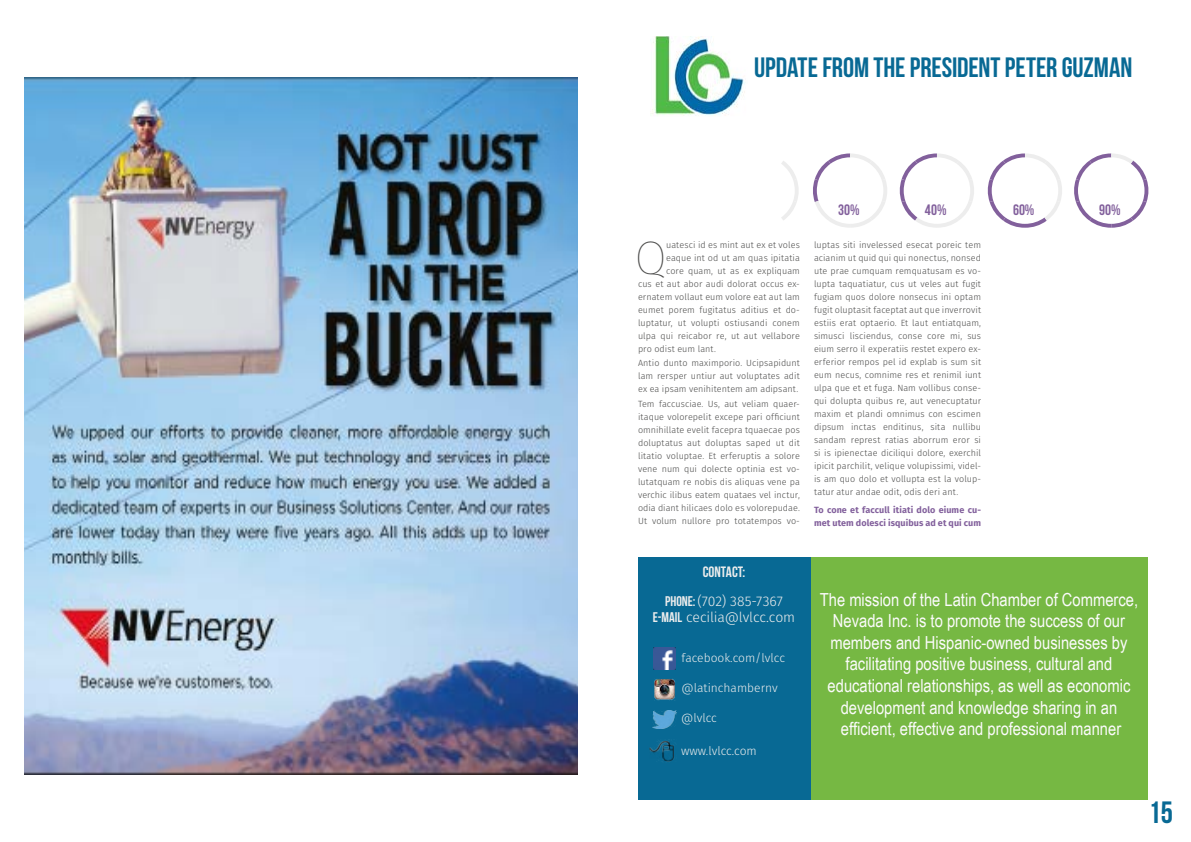
<style>
.page{position:relative;width:1191px;height:842px;background:#fff}
.page>*{position:absolute;margin:0;border:0;box-sizing:border-box;transform-origin:0 0}
.t1{font:100 47.2px "Fira Sans";color:#4a4a49}
.t2{font:30.8px "Bebas Neue";color:#086994}
.t3{font:28px "Bebas Neue";letter-spacing:-.005em;color:#086994}
.t4{font:18px/21.6px "Arial Narrow";color:#fbfbfb;text-align:center}
.t5{font:15.1px "Bebas Neue";color:#82609c}
.t6{font:15px "Bebas Neue";color:#ededed}
.t7{font:300 14px/16.8px "Fira Sans";letter-spacing:-.005em;color:#ededed;text-align:center}
.t8{font:300 12px "Fira Sans";color:#ededed}
.t9{font:300 9px/13px "Fira Sans";letter-spacing:.005em;color:#4a4a49;text-align:justify}
.t10{font:700 9px/13px "Fira Sans";letter-spacing:.01em;color:#82609c}
.s1{font-family:"Bebas Neue";font-weight:400}
</style>
<div class="page">
<div style="left:638px;top:557px;width:175px;height:243px;background:#086994"></div>
<div style="left:811px;top:557px;width:337px;height:242px;background:#76b843"></div>
<img style="left:654px;top:678px;width:21px;height:22px">
<img style="left:653px;top:648px;width:22px;height:21px">
<img style="left:653px;top:711px;width:23px;height:17px">
<img style="left:649px;top:741px;width:25px;height:21px">
<img style="left:25px;top:77px;width:553px;height:698px">
<svg style="left:781px;top:161px;width:18px;height:59px"></svg>
<svg style="left:899px;top:153px;width:75px;height:75px"></svg>
<svg style="left:987px;top:153px;width:75px;height:75px"></svg>
<svg style="left:1074px;top:153px;width:75px;height:75px"></svg>
<svg style="left:813px;top:153px;width:74px;height:75px"></svg>
<img style="left:651px;top:37px;width:94px;height:79px">
<h3 class="t3" style="left:754px;top:52px;width:379px">UPDATE FROM THE PRESIDENT PETER GUZMAN</h3>
<h1 class="t1" style="left:634px;top:224px;width:33px">Q</h1>
<p class="t9" style="left:666px;top:238px;width:135px">uatesci id es mint aut ex et voles</p>
<p class="t9" style="left:666px;top:251px;width:135px">eaque int od ut am quas ipitatia</p>
<p class="t9" style="left:666px;top:264px;width:135px">core quam, ut as ex expliquam</p>
<p class="t9" style="left:638px;top:277px;width:163px">cus et aut abor audi dolorat occus ex-</p>
<p class="t9" style="left:638px;top:290px;width:163px">ernatem vollaut eum volore eat aut lam</p>
<p class="t9" style="left:638px;top:303px;width:163px">eumet porem fugitatus aditius et do-</p>
<p class="t9" style="left:638px;top:316px;width:163px">luptatur, ut volupti ostiusandi conem</p>
<p class="t9" style="left:638px;top:329px;width:163px">ulpa qui reicabor re, ut aut vellabore</p>
<p class="t9" style="left:638px;top:342px;width:79px">pro odist eum lant.</p>
<p class="t9" style="left:638px;top:356px;width:163px">Antio dunto maximporio. Ucipsapidunt lam rersper untiur aut voluptates adit ex ea ipsam venihitentem am adipsant.</p>
<p class="t9" style="left:638px;top:397px;width:163px">Tem faccusciae. Us, aut veliam quaer&shy;itaque volorepelit excepe pari officiunt omnihillate evelit facepra tquaecae pos doluptatus aut doluptas saped ut dit litatio voluptae. Et erferuptis a solore vene num qui dolecte optinia est vo&shy;lutatquam re nobis dis aliquas vene pa verchic ilibus eatem quataes vel inctur, odia diant hilicaes dolo es volorepudae.<br>Ut volum nullore pro totatempos vo-</p>
<h3 class="t5" style="left:838px;top:202px;width:23px">30%</h3>
<h3 class="t5" style="left:925px;top:202px;width:23px">40%</h3>
<h3 class="t5" style="left:1013px;top:202px;width:23px">60%</h3>
<h3 class="t5" style="left:1099px;top:202px;width:23px">90%</h3>
<p class="t9" style="left:814px;top:238px;width:168px">luptas siti invelessed esecat poreic tem acianim ut quid qui qui nonectus, nonsed ute prae cumquam remquatusam es vo&shy;lupta taquatiatur, cus ut veles aut fugit fugiam quos dolore nonsecus ini optam fugit oluptasit faceptat aut que inverrovit estiis erat optaerio. Et laut entiatquam, simusci lisciendus, conse core mi, sus eium serro il experatiis restet expero ex&shy;erferior rempos pel id explab is sum sit eum necus, comnime res et renimil iunt ulpa que et et fuga. Nam vollibus conse&shy;qui dolupta quibus re, aut venecuptatur maxim et plandi omnimus con escimen dipsum inctas enditinus, sita nullibu sandam represt ratias aborrum eror si si is ipienectae diciliqui dolore, exerchil ipicit parchilit, velique volupissimi, videl&shy;is am quo dolo et vollupta est la volup&shy;tatur atur andae odit, odis deri ant.</p>
<p class="t10" style="left:814px;top:504px;width:168px">To cone et faccull itiati dolo eiume cu&shy;met utem dolesci isquibus ad et qui cum</p>
<h3 class="t6" style="left:703px;top:563px;width:44px">CONTACT:</h3>
<h3 class="t7" style="left:653px;top:592px;width:144px"><span class="s1">PHONE:</span> (702) 385-7367<br><span class="s1">E-MAIL</span> cecilia@lvlcc.com</h3>
<h3 class="t8" style="left:681px;top:649px;width:105px">facebook.com/lvlcc</h3>
<h3 class="t8" style="left:681px;top:680px;width:98px">@latinchambernv</h3>
<h3 class="t8" style="left:681px;top:710px;width:37px">@lvlcc</h3>
<h3 class="t8" style="left:681px;top:743px;width:77px">www.lvlcc.com</h3>
<p class="t4" style="left:819px;top:588px;width:320px">The mission of the Latin Chamber of Commerce, Nevada Inc. is to promote the success of our members and Hispanic-owned businesses by facilitating positive business, cultural and educational relationships, as well as economic development and knowledge sharing in an efficient, effective and professional manner</p>
<h2 class="t2" style="left:1148px;top:795px;width:26px">15</h2>
</div>
